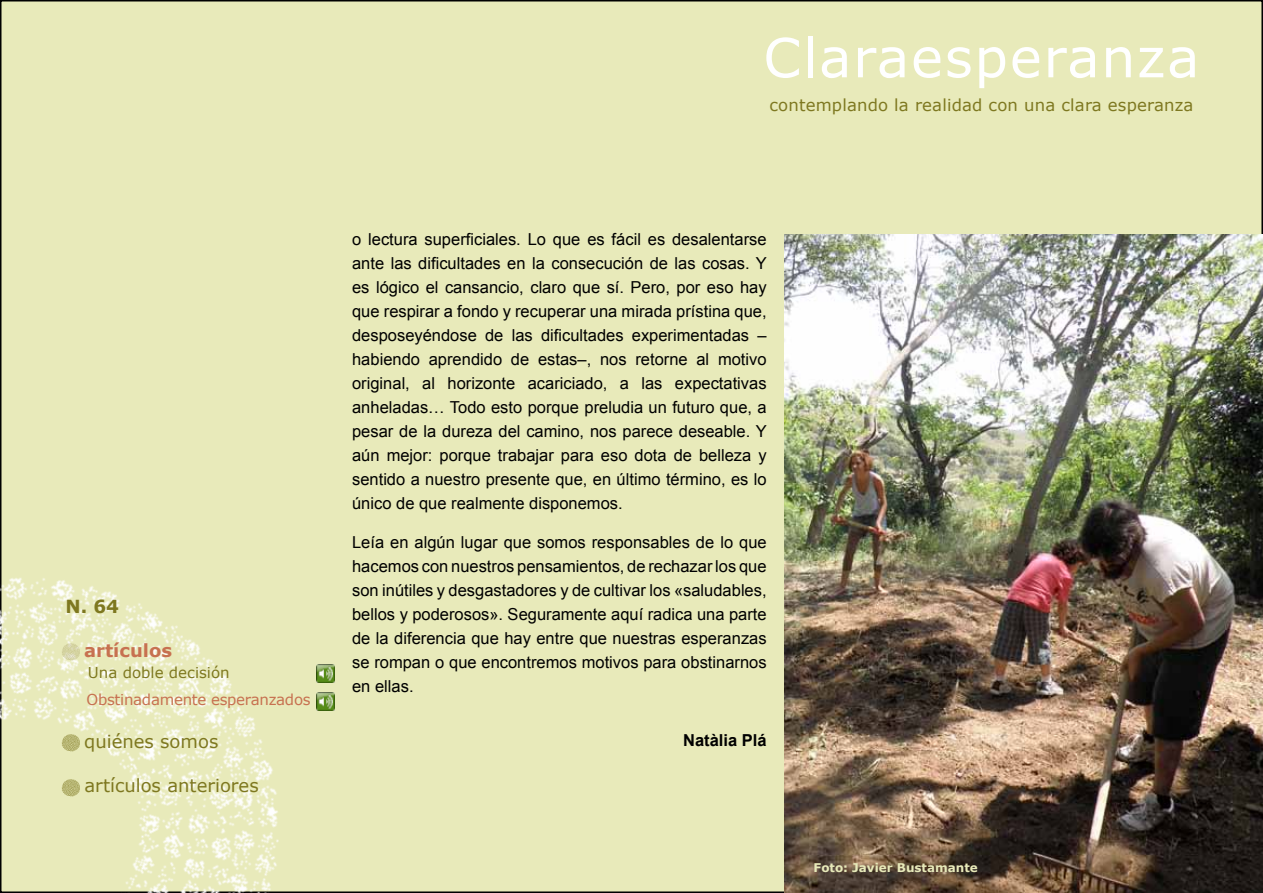
<style>
.page{position:relative;width:1263px;height:893px;background:#fff}
.page>*{position:absolute;margin:0;border:0;box-sizing:border-box;transform-origin:0 0}
.t1{font:54px "Verdana";letter-spacing:.03em;color:#fff}
.t2{font:18px "Verdana";color:#7e7820}
.t3{font:700 18px "Verdana";color:#c77150}
.t4{font:700 18px "Verdana";color:#7e7820}
.t5{font:16.5px/24px "Arial";color:#000;text-align:justify}
.t6{font:16.5px "Verdana";letter-spacing:.01em;color:#7e7820}
.t7{font:700 16.5px "Arial";color:#000}
.t8{font:15px "Verdana";letter-spacing:-.02em;color:#c77150}
.t9{font:15px "Verdana";color:#7e7820}
.t10{font:700 12px "Verdana";color:#e8eaba}
</style>
<div class="page">
<div style="left:1px;top:1px;width:1261px;height:891px;background:#e8eaba"></div>
<img style="left:0;top:468px;width:360px;height:425px">
<img style="left:57px;top:638px;width:28px;height:28px">
<img style="left:57px;top:728px;width:28px;height:28px">
<img style="left:57px;top:774px;width:28px;height:27px">
<img style="left:316px;top:692px;width:18px;height:18px">
<img style="left:316px;top:665px;width:18px;height:18px">
<img style="left:785px;top:234px;width:478px;height:659px">
<h1 class="t1" style="left:763px;top:23px;width:438px">Claraesperanza</h1>
<p class="t6" style="left:769px;top:94px;width:426px">contemplando la realidad con una clara esperanza</p>
<p class="t4" style="left:65px;top:595px;width:55px">N. 64</p>
<p class="t3" style="left:84px;top:638px;width:89px">artículos</p>
<p class="t9" style="left:88px;top:663px;width:143px">Una doble decisión</p>
<p class="t8" style="left:87px;top:690px;width:226px">Obstinadamente esperanzados</p>
<p class="t2" style="left:84px;top:730px;width:136px">quiénes somos</p>
<p class="t2" style="left:84px;top:773px;width:176px">artículos anteriores</p>
<p class="t5" style="left:352px;top:228px;width:416px">o lectura superficiales. Lo que es fácil es desalentarse ante las dificultades en la consecución de las cosas. Y es lógico el cansancio, claro que sí. Pero, por eso hay que respirar a fondo y recuperar una mirada prístina que, desposeyéndose de las dificultades experimentadas – habiendo aprendido de estas–, nos retorne al motivo original, al horizonte acariciado, a las expectativas anheladas… Todo esto porque preludia un futuro que, a pesar de la dureza del camino, nos parece deseable. Y aún mejor: porque trabajar para eso dota de belleza y sentido a nuestro presente que, en último término, es lo único de que realmente disponemos.</p>
<p class="t5" style="left:352px;top:531px;width:416px">Leía en algún lugar que somos responsables de lo que hacemos con nuestros pensamientos, de rechazar los que son inútiles y desgastadores y de cultivar los «saludables, bellos y poderosos». Seguramente aquí radica una parte de la diferencia que hay entre que nuestras esperanzas se rompan o que encontremos motivos para obstinarnos en ellas.</p>
<p class="t7" style="left:683px;top:730px;width:85px">Natàlia Plá</p>
<p class="t10" style="left:813px;top:860px;width:166px">Foto: Javier Bustamante</p>
</div>
